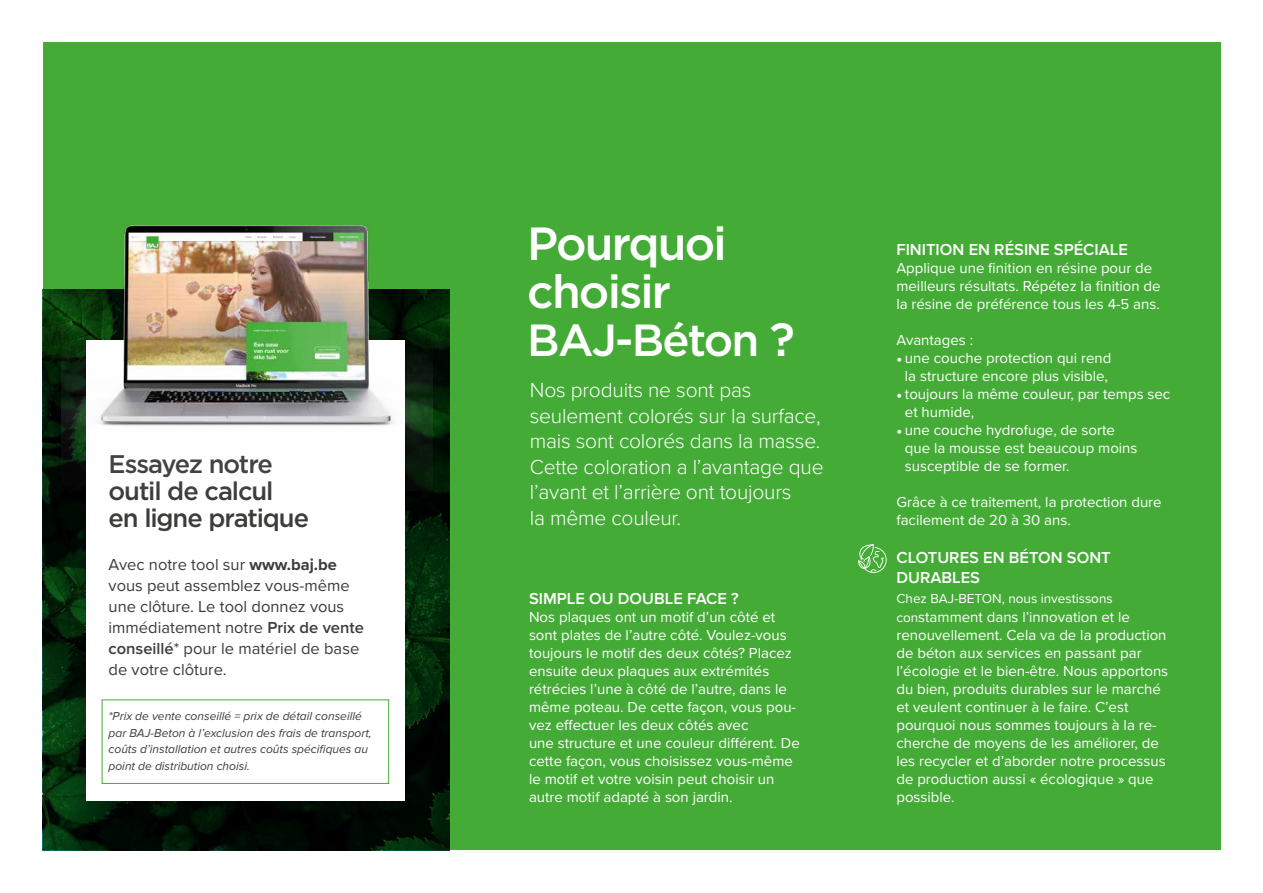
<style>
.page{position:relative;width:1263px;height:893px;background:#fff}
.page>*{position:absolute;margin:0;border:0;box-sizing:border-box;transform-origin:0 0}
.t1{font:500 46.5px/48px "Gotham";letter-spacing:-.04em;color:#fff}
.t2{font:500 45px "Gotham";letter-spacing:-.04em;color:#fff}
.t3{font:500 25.5px/27px "Gotham";letter-spacing:-.045em;color:#3c3c3b}
.t4{font:300 21px/25.5px "Proxima Nova";letter-spacing:-.01em;color:#fff}
.t5{font:16.5px/21px "Proxima Nova";color:#3c3c3b}
.t6{font:600 16.5px/19.8px "Proxima Nova";color:#fff}
.t7{font:15px/18px "Proxima Nova";color:#fff}
.t8{font:13.5px "Proxima Nova";color:#fff}
.t9{font:italic 12px/16.5px "Proxima Nova";color:#3c3c3b}
.s1{font-weight:700}
.s2{font-weight:600}
.s3{font-size:46.5px}
.s4{font-family:"Minion Pro"}
.s5{font-size:13.5px}
</style>
<div class="page">
<div style="left:43px;top:43px;width:1177px;height:807px;background:#44ac36"></div>
<img style="left:43px;top:289px;width:407px;height:561px">
<div style="left:86px;top:340px;width:319px;height:461px;background:#fff"></div>
<img style="left:61px;top:225px;width:371px;height:265px">
<svg style="left:858px;top:544px;width:29px;height:29px"></svg>
<div style="left:102px;top:699px;width:287px;height:85px;border:1px solid #44ac36"></div>
<h3 class="t3" style="left:109px;top:450px;width:202px">Essayez notre outil de calcul en ligne pratique</h3>
<p class="t5" style="left:109px;top:554px;width:257px">Avec notre tool sur <span class="s1">www.baj.be </span>vous peut assemblez vous-même une clôture. Le tool donnez vous immédiatement notre <span class="s2">Prix de vente conseillé</span>* pour le matériel de base de votre clôture.</p>
<p class="t9" style="left:109px;top:709px;width:265px">*Prix de vente conseillé = prix de détail conseillé par BAJ-Beton à l’exclusion des frais de transport, coûts d’installation et autres coûts spécifiques au point de distribution choisi.</p>
<h1 class="t1" style="left:527px;top:219px;width:201px">Pourquoi choisir</h1>
<h2 class="t2" style="left:527px;top:311px;width:269px">BAJ-Béton <span class="s3">?</span></h2>
<h3 class="t4" style="left:530px;top:376px;width:295px">Nos produits ne sont pas seulement colorés sur la surface, mais sont colorés dans la masse.<br>Cette coloration a l’avantage que l’avant et l’arrière ont toujours<br>la même couleur.</h3>
<p class="t6" style="left:529px;top:589px;width:211px">SIMPLE OU DOUBLE FACE ?</p>
<p class="t7" style="left:529px;top:607px;width:272px">Nos plaques ont un motif d’un côté et sont plates de l’autre côté. Voulez-vous toujours le motif des deux côtés? Placez ensuite deux plaques aux extrémités rétrécies l’une à côté de l’autre, dans le même poteau. De cette façon, vous pou&shy;vez effectuer les deux côtés avec<br>une structure et une couleur différent. De cette façon, vous choisissez vous-même le motif et votre voisin peut choisir un autre motif adapté à son jardin.</p>
<p class="t6" style="left:896px;top:241px;width:233px">FINITION EN RÉSINE SPÉCIALE</p>
<p class="t7" style="left:896px;top:259px;width:266px">Applique une finition en résine pour de meilleurs résultats. Répétez la finition de la résine de préférence tous les 4-5 ans.</p>
<p class="t7" style="left:896px;top:331px;width:78px">Avantages :</p>
<p class="t7" style="left:896px;top:349px;width:216px;text-align:center"><span class="s4">•</span> une couche protection qui rend la structure encore plus visible,</p>
<p class="t7" style="left:905px;top:385px;width:267px;text-indent:-9px"><span class="s4">•</span> toujours la même couleur, par temps sec et humide,</p>
<p class="t7" style="left:905px;top:421px;width:234px;text-indent:-9px"><span class="s4">•</span> une couche hydrofuge, de sorte que la mousse est beaucoup moins susceptible de se former.</p>
<p class="t7" style="left:896px;top:493px;width:267px">Grâce à ce traitement, la protection dure facilement de 20 à 30 ans.</p>
<p class="t6" style="left:896px;top:549px;width:216px">CLOTURES EN BÉTON SONT<br>DURABLES</p>
<p class="t8" style="left:896px;top:588px;width:218px">Chez BAJ-BETON, nous investissons</p>
<p class="t7" style="left:896px;top:607px;width:273px"><span class="s5">con</span>stamment dans l’innovation et le renouvellement. Cela va de la production de béton aux services en passant par l’écologie et le bien-être. Nous apportons du bien, produits durables sur le marché et veulent continuer à le faire. C’est pourquoi nous sommes toujours à la re&shy;cherche de moyens de les améliorer, de les recycler et d’aborder notre processus de production aussi « écologique » que possible.</p>
</div>
